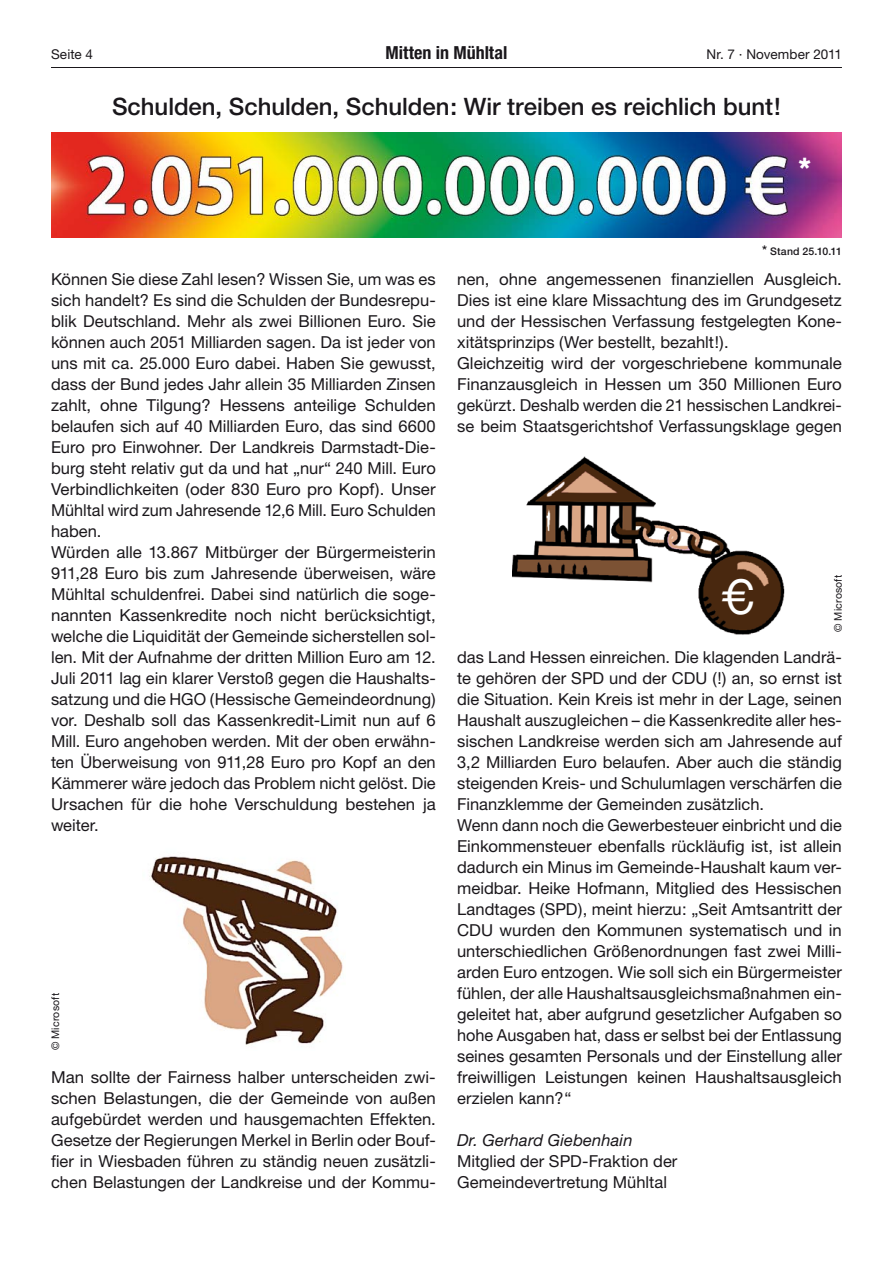
<style>
.page{position:relative;width:893px;height:1263px;background:#fff}
.page>*{position:absolute;margin:0;border:0;box-sizing:border-box;transform-origin:0 0}
.t1{font:48px "Helvetica";color:#fff}
.t2{font:900 27px "Helvetica Neue";color:#fff}
.t3{font:500 24px "Helvetica Neue";letter-spacing:-.005em;color:#1a171b}
.t4{font:700 condensed 18px "Helvetica Neue";color:#1a171b}
.t5{font:16.5px/21px "Helvetica Neue";color:#1a171b}
.t6{font:13.5px "Helvetica Neue";letter-spacing:.01em;color:#1a171b}
.t7{font:10.5px "Helvetica Neue";letter-spacing:.02em;color:#1a171b}
.t8{font:500 10.5px "Helvetica Neue";letter-spacing:.02em;color:#1a171b}
.s1{font-size:13.5px}
.s2{font-style:italic}
</style>
<div class="page">
<hr style="left:51px;top:67px;width:791px;height:1px;background:#1a171b">
<img style="left:51px;top:133px;width:791px;height:105px">
<img style="left:149px;top:856px;width:194px;height:189px">
<img style="left:512px;top:456px;width:273px;height:179px">
<p class="t6" style="left:51px;top:46px;width:44px">Seite 4</p>
<p class="t4" style="left:386px;top:41px;width:123px">Mitten in Mühltal</p>
<p class="t6" style="left:706px;top:46px;width:137px">Nr. 7 · November 2011</p>
<p class="t3" style="left:112px;top:92px;width:670px">Schulden, Schulden, Schulden: Wir treiben es reichlich bunt!</p>
<p class="t2" style="left:798px;top:151px;width:14px">*</p>
<p class="t5" style="left:51px;top:268px;width:386px">Können Sie diese Zahl lesen? Wissen Sie, um was es sich handelt? Es sind die Schulden der Bundesrepu&shy;blik Deutschland. Mehr als zwei Billionen Euro. Sie können auch 2051 Milliarden sagen. Da ist jeder von uns mit ca. 25.000 Euro dabei. Haben Sie gewusst, dass der Bund jedes Jahr allein 35 Milliarden Zinsen zahlt, ohne Tilgung? Hessens anteilige Schulden belaufen sich auf 40 Milliarden Euro, das sind 6600<br>Euro pro Einwohner. Der Landkreis Darmstadt-Die&shy;burg steht relativ gut da und hat „nur“ 240 Mill. Euro Verbindlichkeiten (oder 830 Euro pro Kopf). Unser Mühltal wird zum Jahresende 12,6 Mill. Euro Schulden haben.<br>Würden alle 13.867 Mitbürger der Bürgermeisterin 911,28 Euro bis zum Jahresende überweisen, wäre Mühltal schuldenfrei. Dabei sind natürlich die soge&shy;nannten Kassenkredite noch nicht berücksichtigt, welche die Liquidität der Gemeinde sicherstellen sol&shy;len. Mit der Aufnahme der dritten Million Euro am 12.<br>Juli 2011 lag ein klarer Verstoß gegen die Haushalts&shy;satzung und die HGO (Hessische Gemeindeordnung) vor. Deshalb soll das Kassenkredit-Limit nun auf 6<br>Mill. Euro angehoben werden. Mit der oben erwähn&shy;ten Überweisung von 911,28 Euro pro Kopf an den Kämmerer wäre jedoch das Problem nicht gelöst. Die Ursachen für die hohe Verschuldung bestehen ja weiter.</p>
<p class="t7" style="left:49px;top:1050px;width:59px;rotate:-90deg">© Microsoft</p>
<p class="t5" style="left:51px;top:1066px;width:386px;text-align:justify">Man sollte der Fairness halber unterscheiden zwi&shy;schen Belastungen, die der Gemeinde von außen aufgebürdet werden und hausgemachten Effekten.<br>Gesetze der Regierungen Merkel in Berlin oder Bouf&shy;fier in Wiesbaden führen zu ständig neuen zusätzli&shy;chen Belastungen der Landkreise und der Kommu-</p>
<p class="t8" style="left:762px;top:245px;width:81px"><span class="s1">*</span> Stand 25.10.11</p>
<p class="t5" style="left:457px;top:268px;width:386px">nen, ohne angemessenen finanziellen Ausgleich.<br>Dies ist eine klare Missachtung des im Grundgesetz und der Hessischen Verfassung festgelegten Kone&shy;xitätsprinzips (Wer bestellt, bezahlt!).<br>Gleichzeitig wird der vorgeschriebene kommunale Finanzausgleich in Hessen um 350 Millionen Euro gekürzt. Deshalb werden die 21 hessischen Landkrei&shy;se beim Staatsgerichtshof Verfassungsklage gegen</p>
<p class="t1" style="left:720px;top:560px;width:37px">€</p>
<p class="t7" style="left:832px;top:632px;width:59px;rotate:-90deg">© Microsoft</p>
<p class="t5" style="left:457px;top:646px;width:386px">das Land Hessen einreichen. Die klagenden Landrä&shy;te gehören der SPD und der CDU (!) an, so ernst ist die Situation. Kein Kreis ist mehr in der Lage, seinen Haushalt auszugleichen – die Kassenkredite aller hes&shy;sischen Landkreise werden sich am Jahresende auf 3,2 Milliarden Euro belaufen. Aber auch die ständig steigenden Kreis- und Schulumlagen verschärfen die Finanzklemme der Gemeinden zusätzlich.<br>Wenn dann noch die Gewerbesteuer einbricht und die Einkommensteuer ebenfalls rückläufig ist, ist allein dadurch ein Minus im Gemeinde-Haushalt kaum ver&shy;meidbar. Heike Hofmann, Mitglied des Hessischen Landtages (SPD), meint hierzu: „Seit Amtsantritt der CDU wurden den Kommunen systematisch und in unterschiedlichen Größenordnungen fast zwei Milli&shy;arden Euro entzogen. Wie soll sich ein Bürgermeister fühlen, der alle Haushaltsausgleichsmaßnahmen ein&shy;geleitet hat, aber aufgrund gesetzlicher Aufgaben so hohe Ausgaben hat, dass er selbst bei der Entlassung seines gesamten Personals und der Einstellung aller freiwilligen Leistungen keinen Haushaltsausgleich erzielen kann?“</p>
<p class="t5" style="left:457px;top:1129px;width:222px"><span class="s2">Dr. Gerhard Giebenhain<br></span>Mitglied der SPD-Fraktion der<br>Gemeindevertretung Mühltal</p>
</div>
